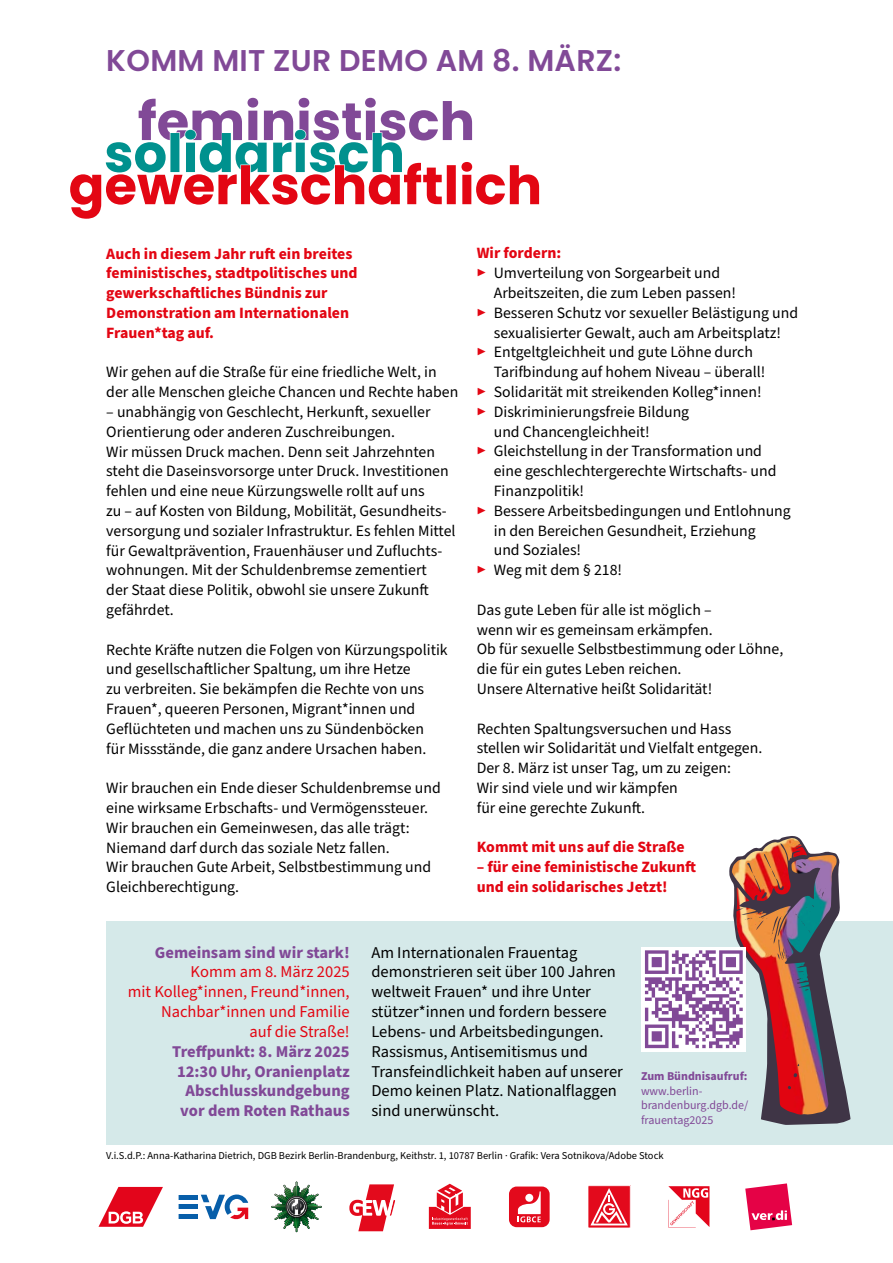
<style>
.page{position:relative;width:893px;height:1263px;background:#fff}
.page>*{position:absolute;margin:0;border:0;box-sizing:border-box;transform-origin:0 0}
.t1{font:600 30px "Poppins";letter-spacing:.01em;color:#814997}
.t2{font:16.5px/19.8px "Source Sans Pro";color:#000}
.t3{font:700 16.5px/19.8px "Source Sans Pro";color:#814997;text-align:right}
.t4{font:16.5px/19.8px "Source Sans Pro";color:#e30613;text-align:right}
.t5{font:15.75px/19.8px "Source Sans Pro";color:#000}
.t6{font:700 15.75px/19.8px "Source Sans Pro";color:#e30613}
.t7{font:12px/14.4px "Source Sans Pro";color:#814997}
.t8{font:700 12px "Source Sans Pro";color:#814997}
.t9{font:10.5px "Source Sans Pro";color:#000}
.s1{color:#e30613}
</style>
<div class="page">
<svg style="left:70px;top:98px;width:469px;height:121px"></svg>
<div style="left:106px;top:921px;width:787px;height:224px;background:#d5e9e9"></div>
<div style="left:642px;top:947px;width:104px;height:104px;background:#fff"></div>
<svg style="left:645px;top:836px;width:205px;height:289px"></svg>
<svg style="left:429px;top:1184px;width:42px;height:45px"></svg>
<div style="left:509px;top:1186px;width:41px;height:41px;background:#e30a1c;border-radius:8px"></div>
<svg style="left:518px;top:1191px;width:23px;height:31px"></svg>
<div style="left:588px;top:1185px;width:43px;height:43px;border:1px solid #fff"></div>
<svg style="left:589px;top:1186px;width:40px;height:41px"></svg>
<svg style="left:745px;top:1183px;width:47px;height:47px"></svg>
<svg style="left:201px;top:1194px;width:47px;height:25px"></svg>
<hr style="left:179px;top:1195px;width:19px;height:4px;background:#075ea9">
<div style="left:179px;top:1204px;width:19px;height:5px;background:#075ea9"></div>
<div style="left:179px;top:1214px;width:19px;height:5px;background:#075ea9"></div>
<svg style="left:271px;top:1181px;width:51px;height:51px"></svg>
<svg style="left:349px;top:1184px;width:46px;height:47px"></svg>
<svg style="left:668px;top:1186px;width:42px;height:42px"></svg>
<svg style="left:99px;top:1187px;width:64px;height:40px"></svg>
<h1 class="t1" style="left:106px;top:43px;width:517px">KOMM MIT ZUR DEMO AM 8. MÄRZ:</h1>
<p class="t6" style="left:106px;top:244px;width:253px">Auch in diesem Jahr ruft ein breites feministisches, stadtpolitisches und gewerkschaftliches Bündnis zur<br>Demonstration am Internationalen<br>Frauen*tag auf.</p>
<p class="t5" style="left:106px;top:363px;width:354px">Wir gehen auf die Straße für eine friedliche Welt, in der alle Menschen gleiche Chancen und Rechte haben</p>
<p class="t5" style="left:106px;top:402px;width:351px">– unabhängig von Geschlecht, Herkunft, sexueller Orientierung oder anderen Zuschreibungen.<br>Wir müssen Druck machen. Denn seit Jahrzehnten steht die Daseinsvorsorge unter Druck. Investitionen fehlen und eine neue Kürzungswelle rollt auf uns<br>zu – auf Kosten von Bildung, Mobilität, Gesundheits&shy;versorgung und sozialer Infrastruktur. Es fehlen Mittel für Gewaltprävention, Frauenhäuser und Zufluchts&shy;wohnungen. Mit der Schuldenbremse zementiert<br>der Staat diese Politik, obwohl sie unsere Zukunft gefährdet.</p>
<p class="t5" style="left:106px;top:640px;width:343px">Rechte Kräfte nutzen die Folgen von Kürzungspolitik und gesellschaftlicher Spaltung, um ihre Hetze<br>zu verbreiten. Sie bekämpfen die Rechte von uns Frauen*, queeren Personen, Migrant*innen und Geflüchteten und machen uns zu Sündenböcken<br>für Missstände, die ganz andere Ursachen haben.</p>
<p class="t5" style="left:106px;top:778px;width:336px">Wir brauchen ein Ende dieser Schuldenbremse und eine wirksame Erbschafts- und Vermögenssteuer.<br>Wir brauchen ein Gemeinwesen, das alle trägt:<br>Niemand darf durch das soziale Netz fallen.<br>Wir brauchen Gute Arbeit, Selbstbestimmung und Gleichberechtigung.</p>
<p class="t6" style="left:477px;top:244px;width:86px">Wir fordern:</p>
<p class="t5" style="left:477px;top:264px;width:245px"><span class="s1">▶</span> Umverteilung von Sorgearbeit und</p>
<p class="t5" style="left:494px;top:283px;width:244px">Arbeitszeiten, die zum Leben passen!</p>
<p class="t5" style="left:477px;top:303px;width:323px"><span class="s1">▶</span> Besseren Schutz vor sexueller Belästigung und</p>
<p class="t5" style="left:494px;top:323px;width:289px">sexualisierter Gewalt, auch am Arbeitsplatz!</p>
<p class="t5" style="left:477px;top:343px;width:278px"><span class="s1">▶</span> Entgeltgleichheit und gute Löhne durch</p>
<p class="t5" style="left:494px;top:363px;width:273px">Tarifbindung auf hohem Niveau – überall!</p>
<p class="t5" style="left:477px;top:382px;width:286px"><span class="s1">▶</span> Solidarität mit streikenden Kolleg*innen!</p>
<p class="t5" style="left:477px;top:402px;width:214px"><span class="s1">▶</span> Diskriminierungsfreie Bildung</p>
<p class="t5" style="left:494px;top:422px;width:158px">und Chancengleichheit!</p>
<p class="t5" style="left:477px;top:442px;width:287px"><span class="s1">▶</span> Gleichstellung in der Transformation und</p>
<p class="t5" style="left:494px;top:462px;width:284px">eine geschlechtergerechte Wirtschafts- und</p>
<p class="t5" style="left:494px;top:481px;width:92px">Finanzpolitik!</p>
<p class="t5" style="left:477px;top:501px;width:316px"><span class="s1">▶</span> Bessere Arbeitsbedingungen und Entlohnung</p>
<p class="t5" style="left:494px;top:521px;width:264px">in den Bereichen Gesundheit, Erziehung</p>
<p class="t5" style="left:494px;top:541px;width:89px">und Soziales!</p>
<p class="t5" style="left:477px;top:561px;width:147px"><span class="s1">▶</span> Weg mit dem § 218!</p>
<p class="t5" style="left:477px;top:600px;width:308px">Das gute Leben für alle ist möglich –<br>wenn wir es gemeinsam erkämpfen.<br>Ob für sexuelle Selbstbestimmung oder Löhne, die für ein gutes Leben reichen.<br>Unsere Alternative heißt Solidarität!</p>
<p class="t5" style="left:477px;top:719px;width:287px">Rechten Spaltungsversuchen und Hass stellen wir Solidarität und Vielfalt entgegen.<br>Der 8. März ist unser Tag, um zu zeigen:<br>Wir sind viele und wir kämpfen<br>für eine gerechte Zukunft.</p>
<p class="t6" style="left:477px;top:838px;width:209px">Kommt mit uns auf die Straße</p>
<p class="t6" style="left:477px;top:857px;width:221px">– für eine feministische Zukunft und ein solidarisches Jetzt!</p>
<p class="t3" style="left:155px;top:943px;width:196px">Gemeinsam sind wir stark!</p>
<p class="t4" style="left:128px;top:963px;width:224px">Komm am 8. März 2025<br>mit Kolleg*innen, Freund*innen,<br>Nachbar*innen und Familie<br>auf die Straße!</p>
<p class="t3" style="left:172px;top:1042px;width:179px">Treffpunkt: 8. März 2025<br>12:30 Uhr, Oranienplatz<br>Abschlusskundgebung vor dem Roten Rathaus</p>
<p class="t2" style="left:371px;top:943px;width:253px">Am Internationalen Frauentag demonstrieren seit über 100 Jahren weltweit Frauen* und ihre Unter stützer*innen und fordern bessere<br>Lebens- und Arbeitsbedingungen.<br>Rassismus, Antisemitismus und<br>Transfeindlichkeit haben auf unserer<br>Demo keinen Platz. Nationalflaggen sind unerwünscht.</p>
<p class="t8" style="left:641px;top:1068px;width:108px">Zum Bündnisaufruf:</p>
<p class="t7" style="left:641px;top:1084px;width:109px">www.berlin&shy;brandenburg.dgb.de/ frauentag2025</p>
<p class="t9" style="left:106px;top:1148px;width:559px">V.i.S.d.P.: Anna-Katharina Dietrich, DGB Bezirk Berlin-Brandenburg, Keithstr. 1, 10787 Berlin · Grafik: Vera Sotnikova/Adobe Stock</p>
</div>
